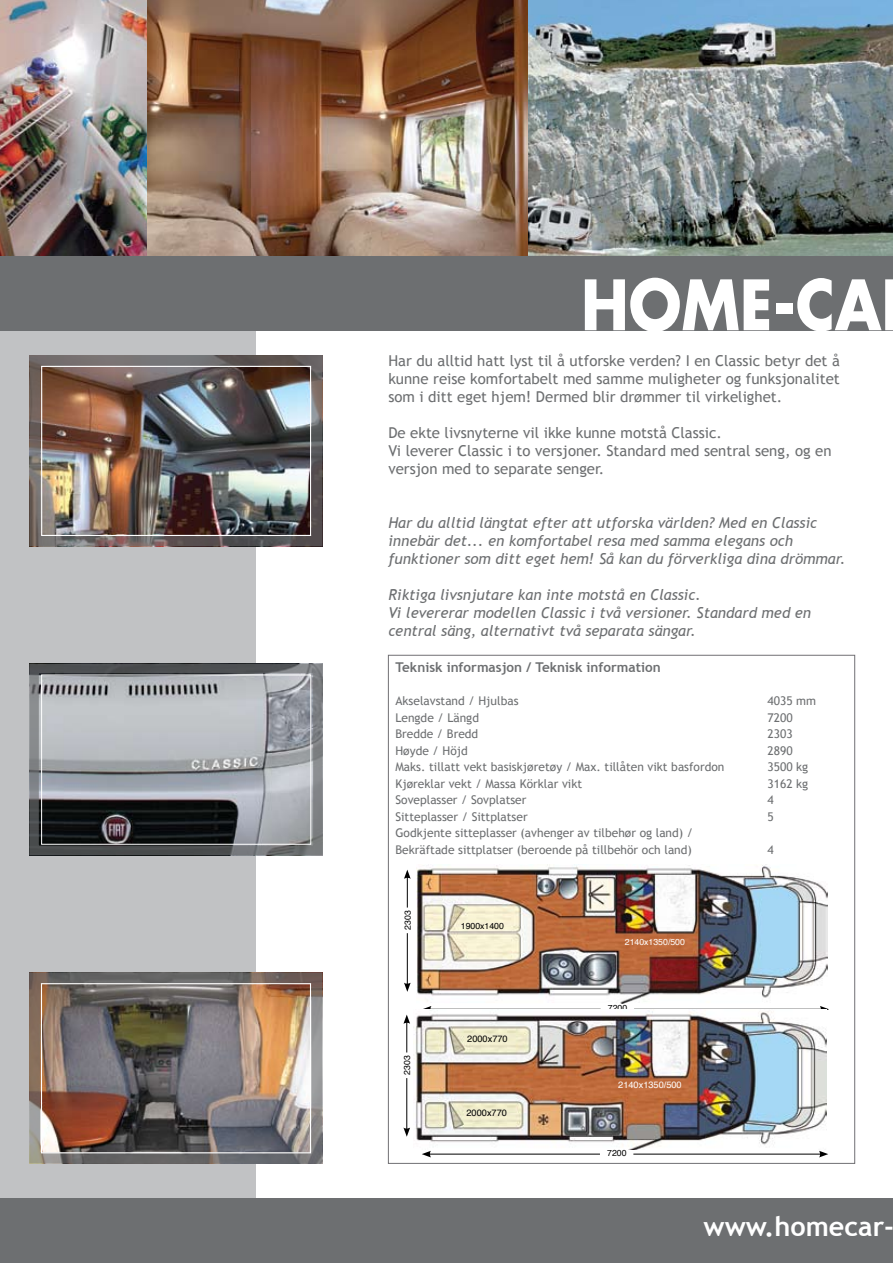
<style>
.page{position:relative;width:893px;height:1263px;background:#fff}
.page>*{position:absolute;margin:0;border:0;box-sizing:border-box;transform-origin:0 0}
.t1{font:700 67.5px "Futura Std";color:#fff;scale:.88 1}
.t2{font:700 27px "Trebuchet MS";color:#fff}
.t3{font:italic 15px/18px "Trebuchet MS";color:#6d6f71}
.t4{font:15px/18px "Trebuchet MS";color:#6d6f71;text-align:justify}
.t5{font:700 13.5px "Trebuchet MS";color:#6d6f71}
.t6{font:12px/16.5px "Trebuchet MS";color:#6d6f71}
.t7{font:9.15px "Helvetica";color:#000}
.t8{font:9.15px "Helvetica";color:#fff}
.t9{font:8.7px "Helvetica";color:#000}
.t10{font:8.7px "Helvetica";color:#fff}
</style>
<div class="page">
<div style="left:0;top:0;width:255px;height:1210px;background:#c1c2c4"></div>
<div style="left:0;top:1198px;width:893px;height:65px;background:#6d6f71"></div>
<img style="left:527px;top:0;width:366px;height:256px">
<img style="left:0;top:0;width:147px;height:256px">
<img style="left:147px;top:0;width:380px;height:256px">
<img style="left:43px;top:985px;width:266px;height:166px">
<div style="left:29px;top:972px;width:293px;height:192px;border:11px solid #6d6f71"></div>
<div style="left:41px;top:983px;width:270px;height:170px;border:1px solid #fff"></div>
<img style="left:43px;top:368px;width:266px;height:166px">
<div style="left:29px;top:355px;width:294px;height:191px;border:11px solid #6d6f71"></div>
<div style="left:41px;top:366px;width:270px;height:170px;border:1px solid #fff"></div>
<div style="left:0;top:256px;width:893px;height:74px;background:#6d6f71"></div>
<img style="left:40px;top:675px;width:272px;height:169px">
<div style="left:29px;top:664px;width:294px;height:191px;border:10px solid #6d6f71"></div>
<div style="left:41px;top:674px;width:270px;height:171px;border:1px solid #fff"></div>
<hr style="left:407px;top:876px;width:1px;height:31px;background:#000">
<svg style="left:404px;top:870px;width:7px;height:9px"></svg>
<hr style="left:407px;top:933px;width:1px;height:52px;background:#000">
<svg style="left:404px;top:983px;width:7px;height:9px"></svg>
<svg style="left:423px;top:1006px;width:8px;height:3px"></svg>
<svg style="left:820px;top:1006px;width:9px;height:4px"></svg>
<img style="left:417px;top:864px;width:410px;height:139px">
<img style="left:414px;top:1009px;width:412px;height:140px">
<hr style="left:406px;top:1021px;width:1px;height:31px;background:#000">
<svg style="left:403px;top:1014px;width:7px;height:10px"></svg>
<hr style="left:406px;top:1078px;width:1px;height:52px;background:#000">
<svg style="left:403px;top:1127px;width:7px;height:10px"></svg>
<hr style="left:429px;top:1154px;width:171px;height:1px;background:#000">
<svg style="left:422px;top:1151px;width:9px;height:6px"></svg>
<hr style="left:633px;top:1154px;width:188px;height:1px;background:#000">
<svg style="left:819px;top:1151px;width:9px;height:6px"></svg>
<h1 class="t1" style="left:581px;top:260px;width:343px">HOME-CA</h1>
<p class="t4" style="left:388px;top:352px;width:453px">Har du alltid hatt lyst til å utforske verden? I en Classic betyr det å kunne reise komfortabelt med samme muligheter og funksjonalitet som i ditt eget hjem! Dermed blir drømmer til virkelighet.</p>
<p class="t4" style="left:388px;top:424px;width:445px;text-align:left">De ekte livsnyterne vil ikke kunne motstå Classic.<br>Vi leverer Classic i to versjoner. Standard med sentral seng, og en versjon med to separate senger.</p>
<p class="t3" style="left:388px;top:514px;width:459px">Har du alltid längtat efter att utforska världen? Med en Classic innebär det... en komfortabel resa med samma elegans och funktioner som ditt eget hem! Så kan du förverkliga dina drömmar.</p>
<p class="t3" style="left:388px;top:586px;width:424px">Riktiga livsnjutare kan inte motstå en Classic.<br>Vi levererar modellen Classic i två versioner. Standard med en central säng, alternativt två separata sängar.</p>
<p class="t5" style="left:395px;top:659px;width:267px">Teknisk informasjon / Teknisk information</p>
<p class="t6" style="left:395px;top:693px;width:125px">Akselavstand / Hjulbas</p>
<p class="t6" style="left:767px;top:693px;width:50px">4035 mm</p>
<p class="t6" style="left:395px;top:710px;width:85px">Lengde / Längd</p>
<p class="t6" style="left:767px;top:710px;width:27px">7200</p>
<p class="t6" style="left:395px;top:726px;width:84px">Bredde / Bredd</p>
<p class="t6" style="left:767px;top:726px;width:27px">2303</p>
<p class="t6" style="left:395px;top:743px;width:74px">Høyde / Höjd</p>
<p class="t6" style="left:767px;top:743px;width:27px">2890</p>
<p class="t6" style="left:395px;top:759px;width:330px">Maks. tillatt vekt basiskjøretøy / Max. tillåten vikt basfordon</p>
<p class="t6" style="left:767px;top:759px;width:42px">3500 kg</p>
<p class="t6" style="left:395px;top:776px;width:188px">Kjøreklar vekt / Massa Körklar vikt</p>
<p class="t6" style="left:767px;top:776px;width:42px">3162 kg</p>
<p class="t6" style="left:395px;top:792px;width:133px">Soveplasser / Sovplatser</p>
<p class="t6" style="left:767px;top:792px;width:8px">4</p>
<p class="t6" style="left:395px;top:809px;width:134px">Sitteplasser / Sittplatser</p>
<p class="t6" style="left:767px;top:809px;width:8px">5</p>
<p class="t6" style="left:395px;top:825px;width:299px">Godkjente sitteplasser (avhenger av tilbehør og land) /<br>Bekräftade sittplatser (beroende på tillbehör och land)</p>
<p class="t6" style="left:767px;top:842px;width:8px">4</p>
<p class="t9" style="left:401px;top:930px;width:21px;rotate:-90deg">2303</p>
<p class="t9" style="left:400px;top:1075px;width:21px;rotate:-90deg">2303</p>
<p class="t9" style="left:461px;top:919px;width:45px">1900x1400</p>
<p class="t7" style="left:467px;top:1031px;width:42px">2000x770</p>
<p class="t7" style="left:467px;top:1105px;width:42px">2000x770</p>
<p class="t10" style="left:625px;top:935px;width:62px">2140x1350/500</p>
<p class="t9" style="left:608px;top:1001px;width:21px">7200</p>
<p class="t8" style="left:618px;top:1078px;width:65px">2140x1350/500</p>
<p class="t9" style="left:607px;top:1146px;width:21px">7200</p>
<h2 class="t2" style="left:704px;top:1209px;width:192px">www.homecar-</h2>
</div>
